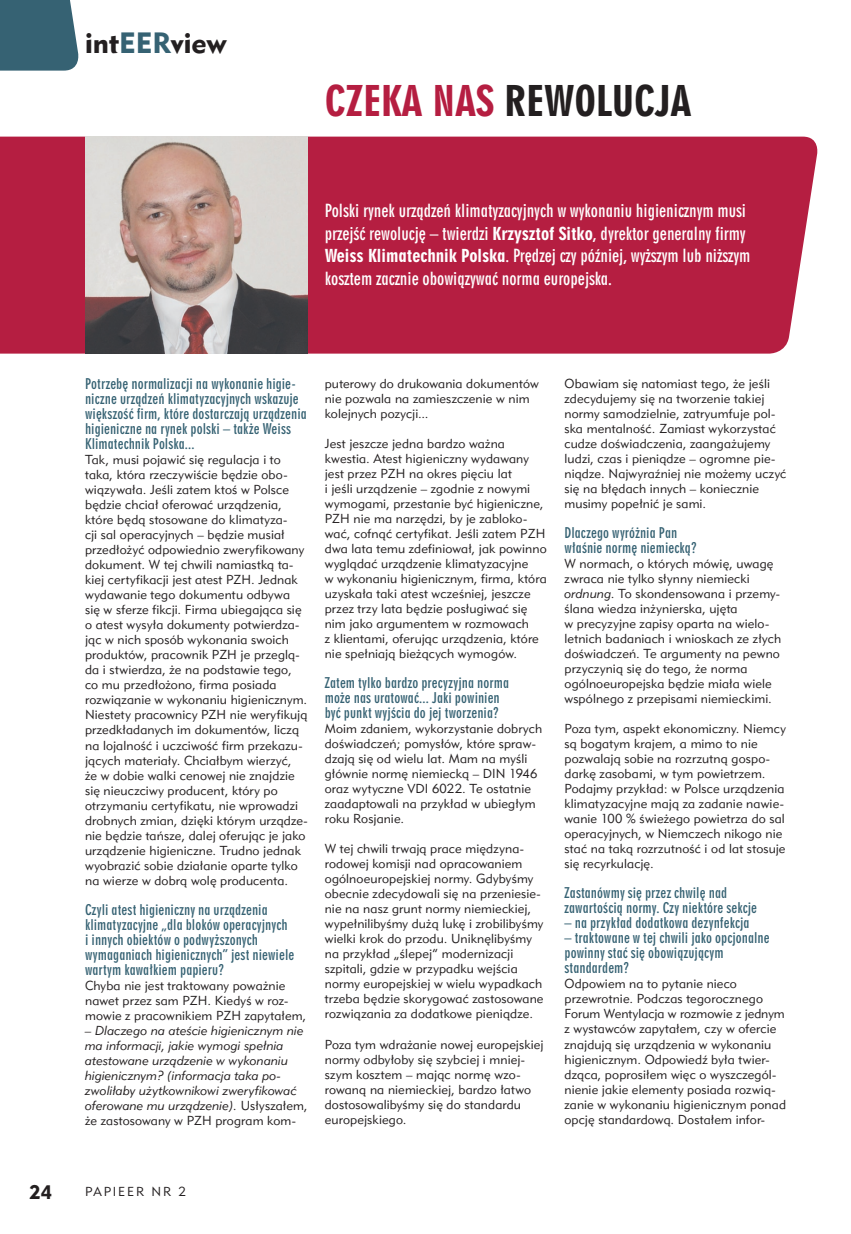
<style>
.page{position:relative;width:851px;height:1234px;background:#fff}
.page>*{position:absolute;margin:0;border:0;box-sizing:border-box;transform-origin:0 0}
.tytuł{font:39px "Geometr 706 Blk Cn PL";color:#231f20}
.tytuł_akapitu{font:27px "Geometr 415 Blk PL";color:#231f20}
.t1{font:18px "Geometr 415 Blk PL";color:#231f20}
.tekst_ekspeert{font:16.5px/22.5px "Geometr 706 Bd Cn PL";color:#fff}
.tekst{font:13.5px/15px "Geometr 706 Bd Cn PL";letter-spacing:.01em;color:#366273}
.tekst-2{font:12px/15px "Geometr 415 Lt PL";letter-spacing:.015em;color:#231f20}
.tekst-3{font:italic 12px/15px "Geometr 415 Lt PL";letter-spacing:.01em;color:#231f20}
.tekst-4{font:12px "Geometr 415 Lt PL";letter-spacing:.15em;color:#231f20}
.s1{color:#366273}
.s2{color:#b51e41}
.s3{font-family:"Geometr 706 Blk Cn PL"}
.s4{font-style:normal}
.s5{font-style:italic}
</style>
<div class="page">
<svg style="left:0;top:0;width:79px;height:71px;background:#426b7b"></svg>
<div style="left:0;top:137px;width:818px;height:216px;background:#b51e41"></div>
<img style="left:85px;top:137px;width:223px;height:216px">
<p class="tytuł_akapitu" style="left:85px;top:25px;width:143px">int<span class="s1">EER</span>view</p>
<p class="tytuł" style="left:325px;top:77px;width:369px"><span class="s2">CZEKA NAS</span> REWOLUCJA</p>
<p class="tekst_ekspeert" style="left:325px;top:200px;width:427px">Polski rynek urządzeń klimatyzacyjnych w wykonaniu higienicznym musi przejść rewolucję – twierdzi <span class="s3">Krzysztof Sitko</span>, dyrektor generalny firmy <span class="s3">Weiss Klimatechnik Polska</span>. Prędzej czy później, wyższym lub niższym kosztem zacznie obowiązywać norma europejska.</p>
<p class="tekst" style="left:85px;top:376px;width:223px">Potrzebę normalizacji na wykonanie higie&shy;niczne urządzeń klimatyzacyjnych wskazuje większość firm, które dostarczają urządzenia higieniczne na rynek polski – także Weiss Klimatechnik Polska...</p>
<p class="tekst-2" style="left:85px;top:452px;width:224px">Tak, musi pojawić się regulacja i to taka, która rzeczywiście będzie obo&shy;wiązywała. Jeśli zatem ktoś w Polsce będzie chciał oferować urządzenia, które będą stosowane do klimatyza-<br>cji sal operacyjnych – będzie musiał przedłożyć odpowiednio zweryfikowany dokument. W tej chwili namiastką ta&shy;kiej certyfikacji jest atest PZH. Jednak wydawanie tego dokumentu odbywa się w sferze fikcji. Firma ubiegająca się o atest wysyła dokumenty potwierdza&shy;jąc w nich sposób wykonania swoich produktów, pracownik PZH je przeglą&shy;da i stwierdza, że na podstawie tego, co mu przedłożono, firma posiada rozwiązanie w wykonaniu higienicznym.<br>Niestety pracownicy PZH nie weryfikują przedkładanych im dokumentów, liczą na lojalność i uczciwość firm przekazu&shy;jących materiały. Chciałbym wierzyć,<br>że w dobie walki cenowej nie znajdzie się nieuczciwy producent, który po otrzymaniu certyfikatu, nie wprowadzi drobnych zmian, dzięki którym urządze&shy;nie będzie tańsze, dalej oferując je jako urządzenie higieniczne. Trudno jednak wyobrazić sobie działanie oparte tylko na wierze w dobrą wolę producenta.</p>
<p class="tekst" style="left:85px;top:901px;width:211px">Czyli atest higieniczny na urządzenia klimatyzacyjne „dla bloków operacyjnych i innych obiektów o podwyższonych wymaganiach higienicznych” jest niewiele wartym kawałkiem papieru?</p>
<p class="tekst-2" style="left:85px;top:977px;width:223px">Chyba nie jest traktowany poważnie nawet przez sam PZH. Kiedyś w roz&shy;mowie z pracownikiem PZH zapytałem,</p>
<p class="tekst-3" style="left:85px;top:1022px;width:224px">– Dlaczego na ateście higienicznym nie ma informacji, jakie wymogi spełnia atestowane urządzenie w wykonaniu higienicznym? (informacja taka po&shy;zwoliłaby użytkownikowi zweryfikować oferowane mu urządzenie). <span class="s4">Usłyszałem, że zastosowany w PZH program kom-</span></p>
<p class="tekst-2" style="left:325px;top:376px;width:215px">puterowy do drukowania dokumentów nie pozwala na zamieszczenie w nim kolejnych pozycji...</p>
<p class="tekst-2" style="left:325px;top:436px;width:223px">Jest jeszcze jedna bardzo ważna kwestia. Atest higieniczny wydawany jest przez PZH na okres pięciu lat<br>i jeśli urządzenie – zgodnie z nowymi wymogami, przestanie być higieniczne, PZH nie ma narzędzi, by je zabloko&shy;wać, cofnąć certyfikat. Jeśli zatem PZH dwa lata temu zdefiniował, jak powinno wyglądać urządzenie klimatyzacyjne<br>w wykonaniu higienicznym, firma, która uzyskała taki atest wcześniej, jeszcze przez trzy lata będzie posługiwać się nim jako argumentem w rozmowach<br>z klientami, oferując urządzenia, które nie spełniają bieżących wymogów.</p>
<p class="tekst" style="left:325px;top:675px;width:186px">Zatem tylko bardzo precyzyjna norma może nas uratować... Jaki powinien być punkt wyjścia do jej tworzenia?</p>
<p class="tekst-2" style="left:325px;top:721px;width:219px">Moim zdaniem, wykorzystanie dobrych doświadczeń; pomysłów, które spraw&shy;dzają się od wielu lat. Mam na myśli głównie normę niemiecką – DIN 1946 oraz wytyczne VDI 6022. Te ostatnie zaadaptowali na przykład w ubiegłym roku Rosjanie.</p>
<p class="tekst-2" style="left:325px;top:841px;width:220px">W tej chwili trwają prace międzyna&shy;rodowej komisji nad opracowaniem ogólnoeuropejskiej normy. Gdybyśmy obecnie zdecydowali się na przeniesie&shy;nie na nasz grunt normy niemieckiej, wypełnilibyśmy dużą lukę i zrobilibyśmy wielki krok do przodu. Uniknęlibyśmy na przykład „ślepej” modernizacji szpitali, gdzie w przypadku wejścia normy europejskiej w wielu wypadkach trzeba będzie skorygować zastosowane rozwiązania za dodatkowe pieniądze.</p>
<p class="tekst-2" style="left:325px;top:1036px;width:220px">Poza tym wdrażanie nowej europejskiej normy odbyłoby się szybciej i mniej&shy;szym kosztem – mając normę wzo&shy;rowaną na niemieckiej, bardzo łatwo dostosowalibyśmy się do standardu europejskiego.</p>
<p class="tekst-2" style="left:564px;top:376px;width:223px">Obawiam się natomiast tego, że jeśli zdecydujemy się na tworzenie takiej normy samodzielnie, zatryumfuje pol&shy;ska mentalność. Zamiast wykorzystać cudze doświadczenia, zaangażujemy ludzi, czas i pieniądze – ogromne pie&shy;niądze. Najwyraźniej nie możemy uczyć się na błędach innych – koniecznie musimy popełnić je sami.</p>
<p class="tekst" style="left:564px;top:525px;width:133px">Dlaczego wyróżnia Pan właśnie normę niemiecką?</p>
<p class="tekst-2" style="left:564px;top:556px;width:218px">W normach, o których mówię, uwagę zwraca nie tylko słynny niemiecki <span class="s5">ordnung</span>. To skondensowana i przemy&shy;ślana wiedza inżynierska, ujęta<br>w precyzyjne zapisy oparta na wielo&shy;letnich badaniach i wnioskach ze złych doświadczeń. Te argumenty na pewno przyczynią się do tego, że norma ogólnoeuropejska będzie miała wiele wspólnego z przepisami niemieckimi.</p>
<p class="tekst-2" style="left:564px;top:721px;width:223px">Poza tym, aspekt ekonomiczny. Niemcy są bogatym krajem, a mimo to nie pozwalają sobie na rozrzutną gospo&shy;darkę zasobami, w tym powietrzem.<br>Podajmy przykład: w Polsce urządzenia klimatyzacyjne mają za zadanie nawie&shy;wanie 100 % świeżego powietrza do sal operacyjnych, w Niemczech nikogo nie stać na taką rozrzutność i od lat stosuje się recyrkulację.</p>
<p class="tekst" style="left:564px;top:885px;width:194px">Zastanówmy się przez chwilę nad zawartością normy. Czy niektóre sekcje</p>
<p class="tekst" style="left:564px;top:915px;width:186px">– na przykład dodatkowa dezynfekcja</p>
<p class="tekst" style="left:564px;top:930px;width:207px">– traktowane w tej chwili jako opcjonalne powinny stać się obowiązującym standardem?</p>
<p class="tekst-2" style="left:564px;top:976px;width:223px">Odpowiem na to pytanie nieco przewrotnie. Podczas tegorocznego Forum Wentylacja w rozmowie z jednym z wystawców zapytałem, czy w ofercie znajdują się urządzenia w wykonaniu higienicznym. Odpowiedź była twier&shy;dząca, poprosiłem więc o wyszczegól&shy;nienie jakie elementy posiada rozwią&shy;zanie w wykonaniu higienicznym ponad opcję standardową. Dostałem infor-</p>
<p class="t1" style="left:30px;top:1179px;width:24px">24</p>
<p class="tekst-4" style="left:85px;top:1183px;width:102px">PAPIEER NR 2</p>
</div>
